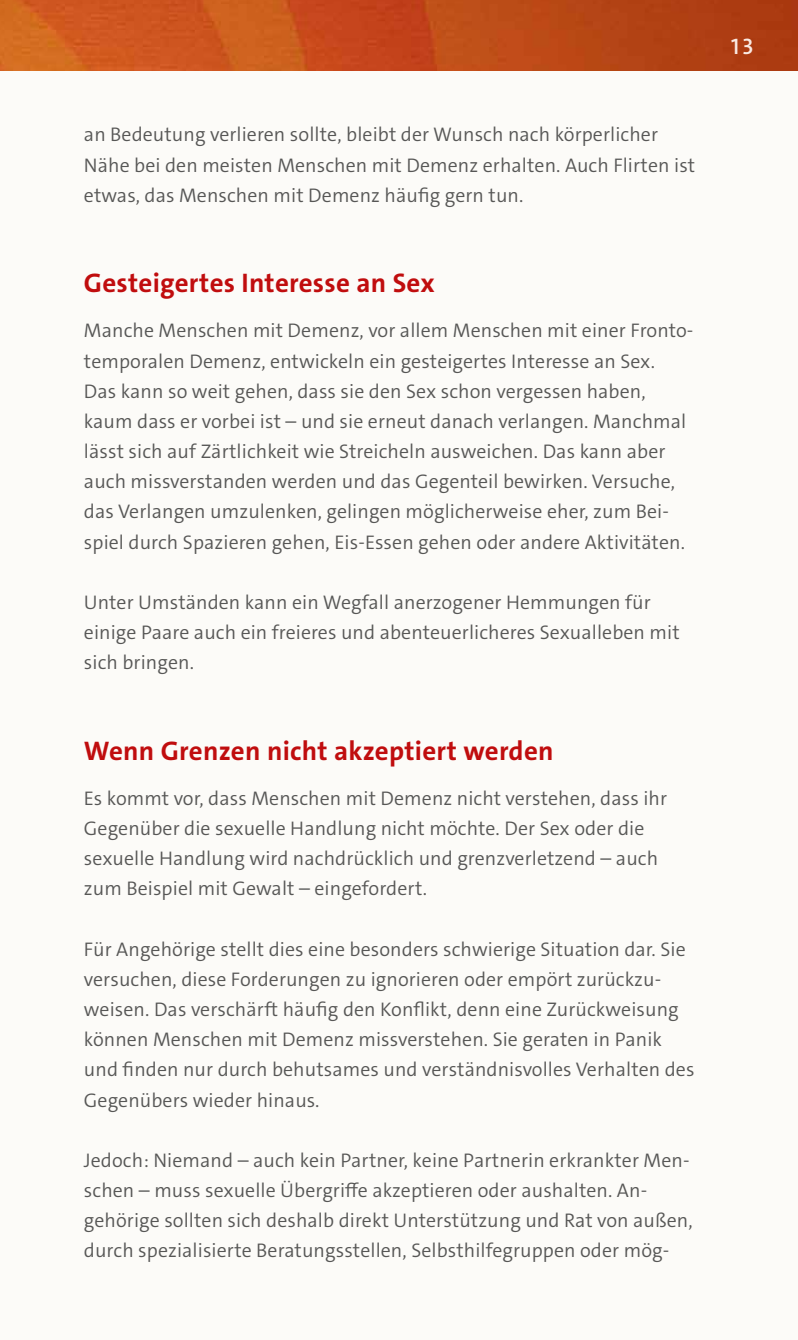
<style>
.page{position:relative;width:798px;height:1340px;background:#fff}
.page>*{position:absolute;margin:0;border:0;box-sizing:border-box;transform-origin:0 0}
.t1{font:700 27px "The Sans C4 s";letter-spacing:.01em;color:#c00d0e}
.t2{font:600 22.5px "The Sans C4 s";color:#fae9e2}
.t3{font:300 19.8px/30.2px "The Sans C4 s";letter-spacing:.005em;color:#575756}
</style>
<div class="page">
<div style="left:0;top:0;width:797px;height:1339px;background:#fcfbf8"></div>
<img style="left:0;top:0;width:797px;height:70px">
<p class="t3" style="left:84px;top:120px;width:612px">an Bedeutung verlieren sollte, bleibt der Wunsch nach körperlicher<br>Nähe bei den meisten Menschen mit Demenz erhalten. Auch Flirten ist etwas, das Menschen mit Demenz häufig gern tun.</p>
<h1 class="t1" style="left:84px;top:266px;width:352px">Gesteigertes Interesse an Sex</h1>
<p class="t3" style="left:84px;top:316px;width:610px">Manche Menschen mit Demenz, vor allem Menschen mit einer Fronto&shy;temporalen Demenz, entwickeln ein gesteigertes Interesse an Sex.<br>Das kann so weit gehen, dass sie den Sex schon vergessen haben, kaum dass er vorbei ist – und sie erneut danach verlangen. Manchmal lässt sich auf Zärtlichkeit wie Streicheln ausweichen. Das kann aber auch missverstanden werden und das Gegenteil bewirken. Versuche, das Verlangen umzulenken, gelingen möglicherweise eher, zum Bei&shy;spiel durch Spazieren gehen, Eis-Essen gehen oder andere Aktivitäten.</p>
<p class="t3" style="left:84px;top:587px;width:597px">Unter Umständen kann ein Wegfall anerzogener Hemmungen für einige Paare auch ein freieres und abenteuerlicheres Sexualleben mit sich bringen.</p>
<h1 class="t1" style="left:84px;top:733px;width:471px">Wenn Grenzen nicht akzeptiert werden</h1>
<p class="t3" style="left:84px;top:783px;width:584px">Es kommt vor, dass Menschen mit Demenz nicht verstehen, dass ihr Gegenüber die sexuelle Handlung nicht möchte. Der Sex oder die sexuelle Handlung wird nachdrücklich und grenzverletzend – auch zum Beispiel mit Gewalt – eingefordert.</p>
<p class="t3" style="left:84px;top:934px;width:612px">Für Angehörige stellt dies eine besonders schwierige Situation dar. Sie versuchen, diese Forderungen zu ignorieren oder empört zurückzu&shy;weisen. Das verschärft häufig den Konflikt, denn eine Zurückweisung können Menschen mit Demenz missverstehen. Sie geraten in Panik und finden nur durch behutsames und verständnisvolles Verhalten des Gegenübers wieder hinaus.</p>
<p class="t3" style="left:84px;top:1145px;width:610px">Jedoch: Niemand – auch kein Partner, keine Partnerin erkrankter Men-- schen – muss sexuelle Übergriffe akzeptieren oder aushalten. An&shy;gehörige sollten sich deshalb direkt Unterstützung und Rat von außen, durch spezialisierte Beratungsstellen, Selbsthilfegruppen oder mög-</p>
<p class="t2" style="left:731px;top:32px;width:24px">13</p>
</div>
